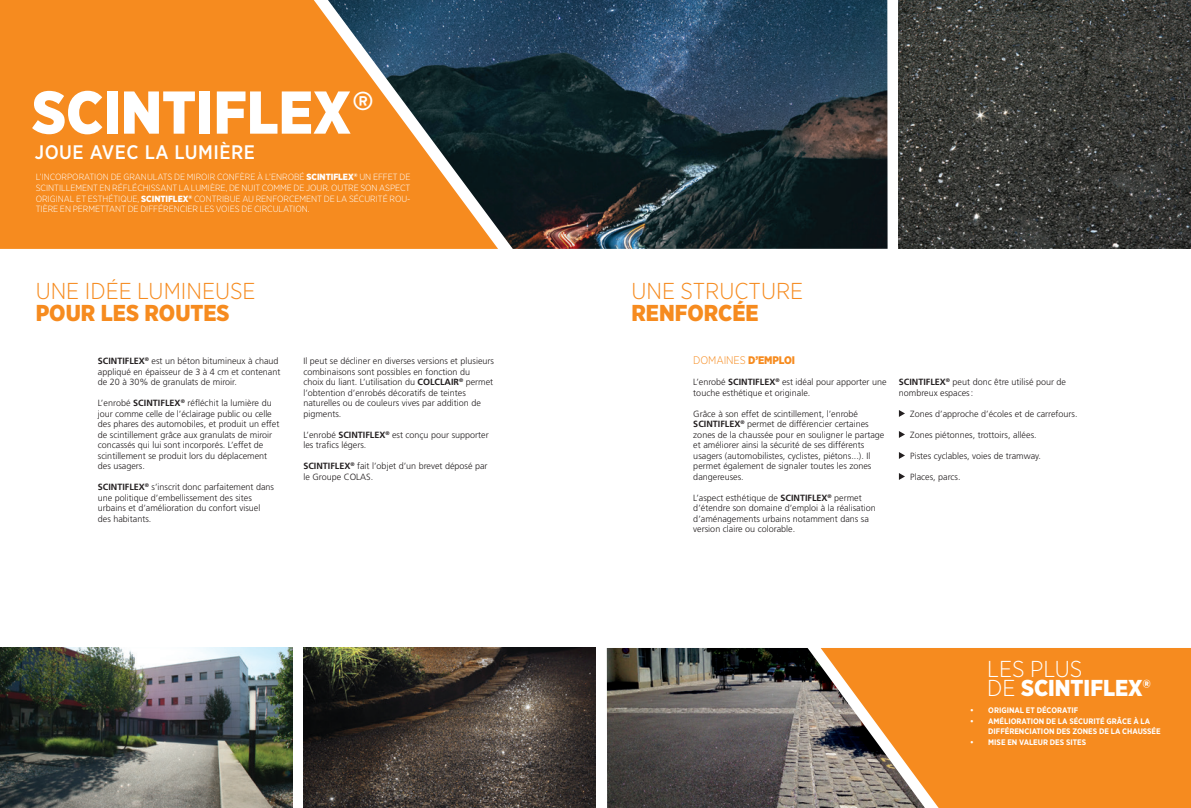
<style>
.page{position:relative;width:1191px;height:808px;background:#fff}
.page>*{position:absolute;margin:0;border:0;box-sizing:border-box;transform-origin:0 0}
.t1{font:900 60.3px "Gotham Narrow";color:#fff}
.t2{font:500 26px "Brandon Grotesque";color:#fff}
.t3{font:300 23px/22px "Gotham Narrow";color:#f68b1f}
.t4{font:900 23px "Gotham Narrow";color:#fff}
.t5{font:300 23px "Gotham Narrow";color:#fff}
.t6{font:500 19.6px "Gotham Narrow";letter-spacing:.025em;color:#fff}
.t7{font:300 11px "Gotham Narrow";letter-spacing:-.01em;color:#f68b1f}
.t8{font:300 9px/10.5px "Frutiger";color:#231f20}
.Introduction{font:300 9px/10.8px "Gotham Narrow";letter-spacing:-.005em;color:#fff;text-align:justify}
.t9{font:700 8px/10.5px "Gotham Narrow";color:#fff}
.s1{font-weight:900}
.s2{font-weight:700}
.s3{font-weight:300}
</style>
<div class="page">
<div style="left:0;top:0;width:328px;height:249px;background:#f68b1f"></div>
<div style="left:925px;top:648px;width:266px;height:160px;background:#f68b1f"></div>
<img style="left:328px;top:0;width:559px;height:249px">
<img style="left:899px;top:0;width:292px;height:249px">
<img style="left:607px;top:648px;width:318px;height:160px">
<img style="left:0;top:648px;width:292px;height:160px">
<img style="left:303px;top:648px;width:292px;height:160px">
<svg style="left:899px;top:431px;width:6px;height:7px"></svg>
<svg style="left:899px;top:410px;width:6px;height:7px"></svg>
<svg style="left:899px;top:473px;width:6px;height:7px"></svg>
<svg style="left:899px;top:452px;width:6px;height:7px"></svg>
<p class="t1" style="left:32px;top:73px;width:320px">SCINTIFLEX</p>
<p class="t2" style="left:352px;top:84px;width:23px">®</p>
<p class="t6" style="left:35px;top:139px;width:222px">JOUE AVEC LA LUMIÈRE</p>
<p class="Introduction" style="left:36px;top:171px;width:376px">L’INCORPORATION DE GRANULATS DE MIROIR CONFÈRE À L’ENROBÉ <span class="s1">SCINTIFLEX</span><sup>®</sup> UN EFFET DE SCINTILLEMENT EN RÉFLÉCHISSANT LA LUMIÈRE, DE NUIT COMME DE JOUR. OUTRE SON ASPECT ORIGINAL ET ESTHÉTIQUE, <span class="s1">SCINTIFLEX</span><sup>®</sup> CONTRIBUE AU RENFORCEMENT DE LA SÉCURITÉ ROU-TIÈRE EN PERMETTANT DE DIFFÉRENCIER LES VOIES DE CIRCULATION.</p>
<p class="t3" style="left:36px;top:279px;width:221px">UNE IDÉE LUMINEUSE<br><span class="s1">POUR LES ROUTES</span></p>
<p class="t8" style="left:98px;top:356px;width:184px"><span class="s2">SCINTIFLEX</span><sup>®</sup> est un béton bitumineux à chaud appliqué en épaisseur de 3 à 4 cm et contenant de 20 à 30% de granulats de miroir.</p>
<p class="t8" style="left:98px;top:398px;width:183px">L’enrobé <span class="s2">SCINTIFLEX</span><sup>®</sup> réfléchit la lumière du jour comme celle de l’éclairage public ou celle des phares des automobiles, et produit un effet de scintillement grâce aux granulats de miroir concassés qui lui sont incorporés. L’effet de scintillement se produit lors du déplacement des usagers.</p>
<p class="t8" style="left:98px;top:482px;width:178px"><span class="s2">SCINTIFLEX</span><sup>®</sup> s’inscrit donc parfaitement dans une politique d’embellissement des sites urbains et d’amélioration du confort visuel des habitants.</p>
<p class="t8" style="left:303px;top:356px;width:192px">Il peut se décliner en diverses versions et plusieurs combinaisons sont possibles en fonction du<br>choix du liant. L’utilisation du <span class="s2">COLCLAIR</span><sup>®</sup> permet l’obtention d’enrobés décoratifs de teintes naturelles ou de couleurs vives par addition de pigments.</p>
<p class="t8" style="left:303px;top:430px;width:187px">L’enrobé <span class="s2">SCINTIFLEX</span><sup>®</sup> est conçu pour supporter les trafics légers.</p>
<p class="t8" style="left:303px;top:461px;width:186px"><span class="s2">SCINTIFLEX</span><sup>®</sup> fait l’objet d’un brevet déposé par le Groupe COLAS.</p>
<p class="t3" style="left:631px;top:279px;width:173px">UNE STRUCTURE<br><span class="s1">RENFORCÉE</span></p>
<p class="t7" style="left:693px;top:354px;width:103px">DOMAINES <span class="s1">D’EMPLOI</span></p>
<p class="t8" style="left:693px;top:377px;width:195px">L’enrobé <span class="s2">SCINTIFLEX</span><sup>®</sup> est idéal pour apporter une touche esthétique et originale.</p>
<p class="t8" style="left:693px;top:409px;width:193px">Grâce à son effet de scintillement, l’enrobé <span class="s2">SCINTIFLEX</span><sup>®</sup> permet de différencier certaines zones de la chaussée pour en souligner le partage et améliorer ainsi la sécurité de ses différents usagers (automobilistes, cyclistes, piétons...). Il permet également de signaler toutes les zones dangereuses.</p>
<p class="t8" style="left:693px;top:493px;width:184px">L’aspect esthétique de <span class="s2">SCINTIFLEX</span><sup>®</sup> permet d’étendre son domaine d’emploi à la réalisation d’aménagements urbains notamment dans sa version claire ou colorable.</p>
<p class="t8" style="left:899px;top:377px;width:169px"><span class="s2">SCINTIFLEX</span><sup>®</sup> peut donc être utilisé pour de nombreux espaces:</p>
<p class="t8" style="left:910px;top:409px;width:169px">Zones d’approche d’écoles et de carrefours.</p>
<p class="t8" style="left:910px;top:430px;width:128px">Zones piétonnes, trottoirs, allées.</p>
<p class="t8" style="left:910px;top:451px;width:132px">Pistes cyclables, voies de tramway.</p>
<p class="t8" style="left:910px;top:472px;width:52px">Places, parcs.</p>
<p class="t5" style="left:987px;top:655px;width:97px">LES PLUS</p>
<p class="t4" style="left:987px;top:673px;width:165px"><span class="s3">DE</span> SCINTIFLEX®</p>
<p class="t9" style="left:970px;top:705px;width:110px">• ORIGINAL ET DÉCORATIF</p>
<p class="t9" style="left:988px;top:716px;width:174px;text-indent:-18px">• AMÉLIORATION DE LA SÉCURITÉ GRÂCE À LA<br>DIFFÉRENCIATION DES ZONES DE LA CHAUSSÉE</p>
<p class="t9" style="left:970px;top:737px;width:117px">• MISE EN VALEUR DES SITES</p>
</div>
